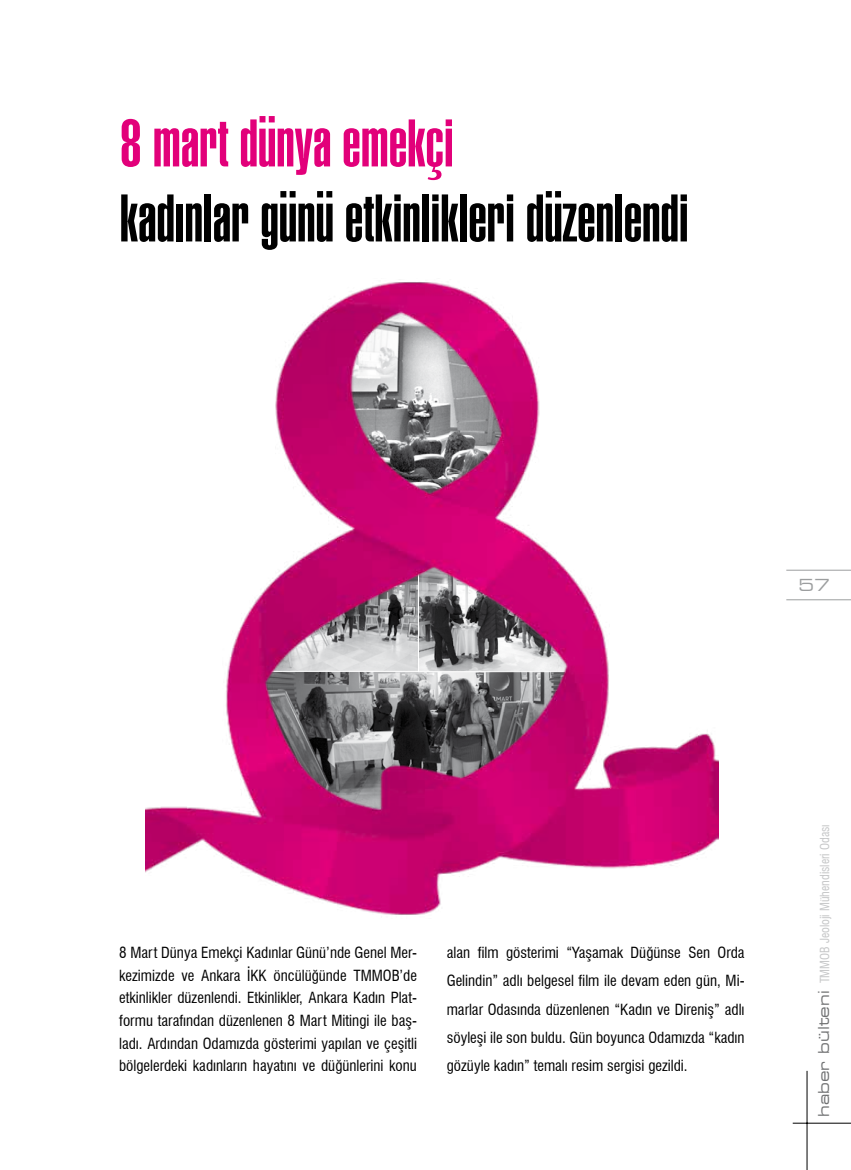
<style>
.page{position:relative;width:851px;height:1170px;background:#fff}
.page>*{position:absolute;margin:0;border:0;box-sizing:border-box;transform-origin:0 0}
.t1{font:700 66px "TFF Hlv Ult Cmprs";color:#000}
.t2{font:700 66px "TFF Hlv Ult Cmprs";color:#e2007a}
.t3{font:expanded 16.5px "Square 721 BT";color:#9c9e9f}
.t4{font:condensed 15px/22.6px "Swiss 721 BT";color:#000;text-align:justify}
.t5{font:12px "Swiss 721 Condensed BT";color:#c6c7c8}
.s1{font-family:"Square 721 BT";font-stretch:expanded;font-size:15px;color:#707172}
</style>
<div class="page">
<hr style="left:786px;top:569px;width:64px;height:1px;background:#9c9e9f">
<hr style="left:786px;top:599px;width:64px;height:1px;background:#9c9e9f">
<hr style="left:792px;top:1122px;width:58px;height:1px;background:#000">
<hr style="left:806px;top:1070px;width:1px;height:99px;background:#000">
<img style="left:145px;top:282px;width:573px;height:633px">
<h1 class="t2" style="left:120px;top:105px;width:335px">8 mart dünya emekçi</h1>
<h1 class="t1" style="left:120px;top:180px;width:570px">kadınlar günü etkinlikleri düzenlendi</h1>
<p class="t3" style="left:798px;top:575px;width:33px">57</p>
<p class="t4" style="left:119px;top:941px;width:299px">8 Mart Dünya Emekçi Kadınlar Günü’nde Genel Mer&shy;kezimizde ve Ankara İKK öncülüğünde TMMOB’de etkinlikler düzenlendi. Etkinlikler, Ankara Kadın Plat&shy;formu tarafından düzenlenen 8 Mart Mitingi ile baş&shy;ladı. Ardından Odamızda gösterimi yapılan ve çeşitli bölgelerdeki kadınların hayatını ve düğünlerini konu</p>
<p class="t4" style="left:446px;top:938px;width:299px;line-height:28.2px">alan film gösterimi “Yaşamak Düğünse Sen Orda Gelindin” adlı belgesel film ile devam eden gün, Mi&shy;marlar Odasında düzenlenen “Kadın ve Direniş” adlı söyleşi ile son buldu. Gün boyunca Odamızda “kadın gözüyle kadın” temalı resim sergisi gezildi.</p>
<p class="t5" style="left:817px;top:1116px;width:294px;rotate:-90deg"><span class="s1">haber bülteni</span> TMMOB Jeoloji Mühendisleri Odasý</p>
</div>
